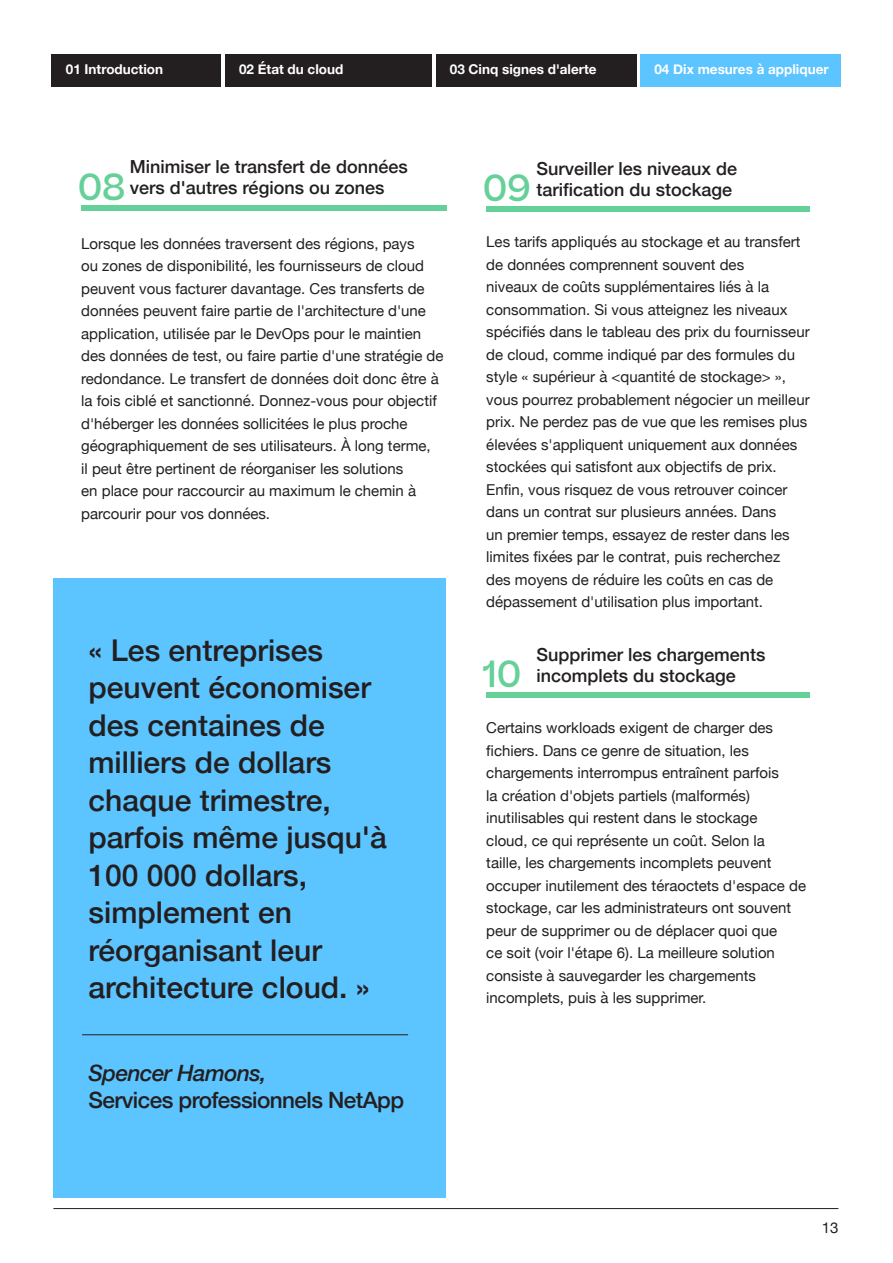
<style>
.page{position:relative;width:893px;height:1263px;background:#fff}
.page>*{position:absolute;margin:0;border:0;box-sizing:border-box;transform-origin:0 0}
.t1{font:500 36px "Beatrice";color:#65d097}
.t2{font:500 30px/37.5px "Helvetica Neue";color:#231f20}
.t3{font:500 22.5px "Helvetica Neue";letter-spacing:-.025em;color:#231f20}
.t4{font:italic 500 22.5px "Helvetica Neue";letter-spacing:-.025em;color:#231f20}
.t5{font:500 18px/21px "Helvetica Neue";color:#231f20}
.t6{font:15px/22.5px "Helvetica Neue";color:#231f20}
.t7{font:700 13.5px "Helvetica Neue";color:#fff}
.s1{font-family:"Beatrice";font-size:36px;color:#65d097}
</style>
<div class="page">
<hr style="left:53px;top:1208px;width:785px;height:1px;background:#231f20">
<div style="left:81px;top:205px;width:365px;height:5px;background:#65d097"></div>
<div style="left:486px;top:206px;width:324px;height:6px;background:#65d097"></div>
<div style="left:53px;top:578px;width:393px;height:619px;background:#5cc4ff"></div>
<div style="left:486px;top:692px;width:324px;height:5px;background:#65d097"></div>
<hr style="left:82px;top:1034px;width:326px;height:1px;background:#231f20">
<div style="left:52px;top:54px;width:169px;height:32px;background:#231f20"></div>
<div style="left:225px;top:54px;width:207px;height:32px;background:#231f20"></div>
<div style="left:436px;top:54px;width:200px;height:32px;background:#231f20"></div>
<div style="left:640px;top:54px;width:201px;height:32px;background:#5cc4ff"></div>
<p class="t7" style="left:66px;top:59px;width:99px">01 Introduction</p>
<p class="t7" style="left:239px;top:59px;width:106px">02 État du cloud</p>
<p class="t7" style="left:450px;top:59px;width:148px">03 Cinq signes d'alerte</p>
<p class="t7" style="left:654px;top:59px;width:176px">04 Dix mesures à appliquer</p>
<p class="t5" style="left:130px;top:155px;width:279px">Minimiser le transfert de données vers d'autres régions ou zones</p>
<p class="t5" style="left:536px;top:156px;width:202px">Surveiller les niveaux de</p>
<h1 class="t1" style="left:78px;top:163px;width:49px">08</h1>
<p class="t5" style="left:483px;top:177px;width:251px"><span class="s1">09</span> tarification du stockage</p>
<p class="t6" style="left:81px;top:233px;width:364px">Lorsque les données traversent des régions, pays<br>ou zones de disponibilité, les fournisseurs de cloud peuvent vous facturer davantage. Ces transferts de données peuvent faire partie de l'architecture d'une application, utilisée par le DevOps pour le maintien des données de test, ou faire partie d'une stratégie de redondance. Le transfert de données doit donc être à la fois ciblé et sanctionné. Donnez-vous pour objectif d'héberger les données sollicitées le plus proche géographiquement de ses utilisateurs. À long terme,<br>il peut être pertinent de réorganiser les solutions<br>en place pour raccourcir au maximum le chemin à parcourir pour vos données.</p>
<p class="t6" style="left:486px;top:231px;width:325px">Les tarifs appliqués au stockage et au transfert de données comprennent souvent des<br>niveaux de coûts supplémentaires liés à la consommation. Si vous atteignez les niveaux spécifiés dans le tableau des prix du fournisseur de cloud, comme indiqué par des formules du style « supérieur à &lt;quantité de stockage&gt; », vous pourrez probablement négocier un meilleur prix. Ne perdez pas de vue que les remises plus élevées s'appliquent uniquement aux données stockées qui satisfont aux objectifs de prix.<br>Enfin, vous risquez de vous retrouver coincer dans un contrat sur plusieurs années. Dans<br>un premier temps, essayez de rester dans les limites fixées par le contrat, puis recherchez<br>des moyens de réduire les coûts en cas de dépassement d'utilisation plus important.</p>
<h2 class="t2" style="left:89px;top:629px;width:300px">« Les entreprises peuvent économiser des centaines de milliers de dollars chaque trimestre, parfois même jusqu'à<br>100 000 dollars, simplement en réorganisant leur architecture cloud. »</h2>
<h3 class="t4" style="left:89px;top:1054px;width:179px">Spencer Hamons,</h3>
<h3 class="t3" style="left:89px;top:1082px;width:317px">Services professionnels NetApp</h3>
<p class="t5" style="left:483px;top:643px;width:284px;text-indent:54px">Supprimer les chargements<br><span class="s1">10</span> incomplets du stockage</p>
<p class="t6" style="left:486px;top:717px;width:321px">Certains workloads exigent de charger des fichiers. Dans ce genre de situation, les chargements interrompus entraînent parfois<br>la création d'objets partiels (malformés) inutilisables qui restent dans le stockage<br>cloud, ce qui représente un coût. Selon la<br>taille, les chargements incomplets peuvent occuper inutilement des téraoctets d'espace de stockage, car les administrateurs ont souvent peur de supprimer ou de déplacer quoi que<br>ce soit (voir l'étape 6). La meilleure solution consiste à sauvegarder les chargements incomplets, puis à les supprimer.</p>
<p class="t6" style="left:822px;top:1218px;width:18px">13</p>
</div>
